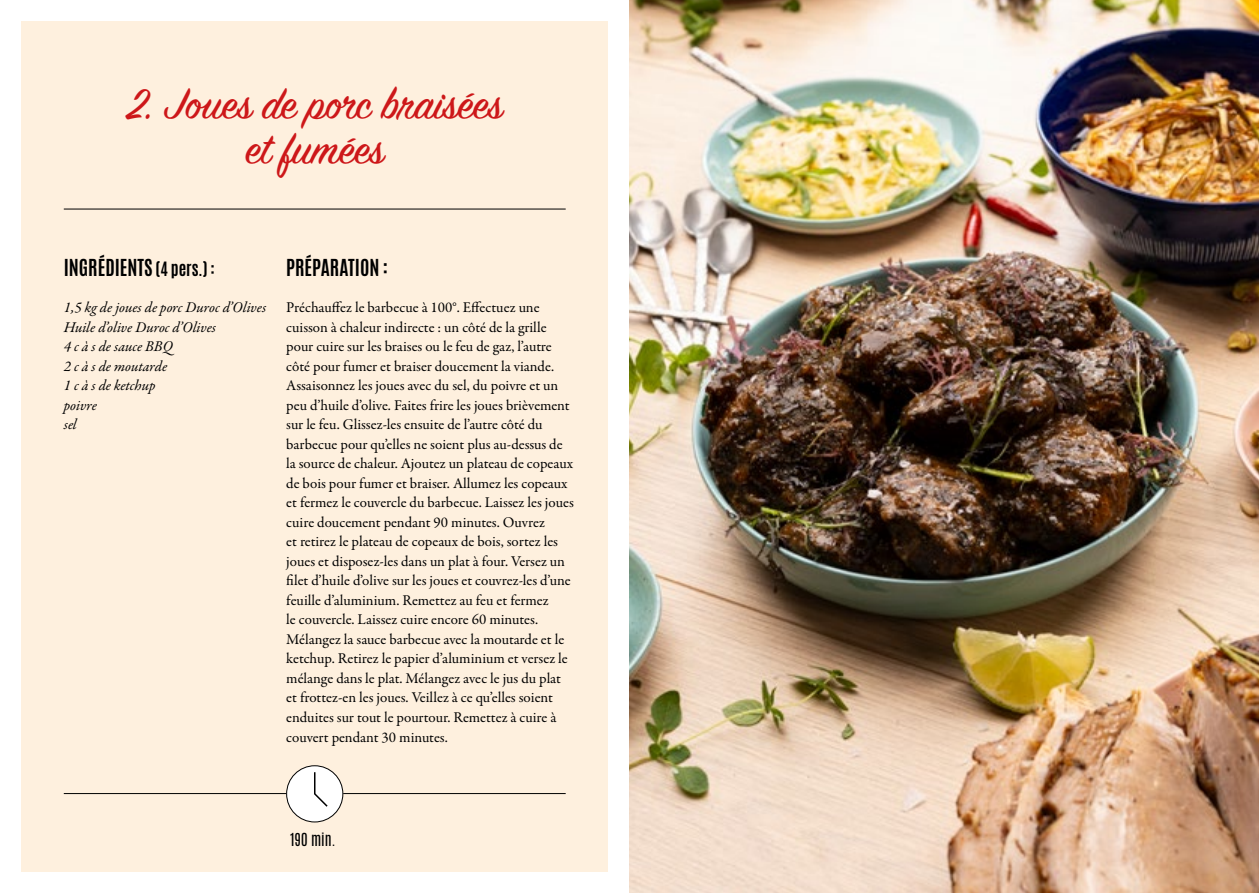
<style>
.page{position:relative;width:1259px;height:893px;background:#fff}
.page>*{position:absolute;margin:0;border:0;box-sizing:border-box;transform-origin:0 0}
.t1{font:48px/45px "Sign Painter House Script";color:#cd1719;text-align:center}
.t2{font:700 19.5px "Antonio";color:#000}
.t3{font:15px/19.5px "Garamond Premr Pro";color:#000}
.t4{font:italic 15px/19.5px "Garamond Premr Pro";color:#000}
.t5{font:15px "Antonio";color:#000}
.s1{font-size:16.5px}
</style>
<div class="page">
<img style="left:629px;top:0;width:630px;height:893px">
<div style="left:21px;top:21px;width:587px;height:851px;background:#fef0de"></div>
<hr style="left:64px;top:209px;width:502px;height:1px;background:#000">
<hr style="left:64px;top:793px;width:222px;height:1px;background:#000">
<hr style="left:343px;top:793px;width:223px;height:1px;background:#000">
<div style="left:287px;top:766px;width:56px;height:56px;background:#fff;border-radius:50%"></div>
<div style="left:286px;top:765px;width:57px;height:57px;border:1px solid #000;border-radius:50%"></div>
<svg style="left:314px;top:772px;width:14px;height:35px"></svg>
<h1 class="t1" style="left:127px;top:85px;width:377px">2. Joues de porc braisées et fumées</h1>
<h2 class="t2" style="left:64px;top:253px;width:153px">INGRÉDIENTS <span class="s1">(4 pers.) :</span></h2>
<p class="t4" style="left:64px;top:299px;width:204px">1,5 kg de joues de porc Duroc d’Olives<br>Huile d’olive Duroc d’Olives<br>4 c à s de sauce BBQ<br>2 c à s de moutarde<br>1 c à s de ketchup<br>poivre<br>sel</p>
<h2 class="t2" style="left:286px;top:253px;width:103px">PRÉPARATION :</h2>
<p class="t3" style="left:286px;top:298px;width:289px">Préchauffez le barbecue à 100°. Effectuez une cuisson à chaleur indirecte : un côté de la grille pour cuire sur les braises ou le feu de gaz, l’autre côté pour fumer et braiser doucement la viande.<br>Assaisonnez les joues avec du sel, du poivre et un peu d’huile d’olive. Faites frire les joues brièvement sur le feu. Glissez-les ensuite de l’autre côté du barbecue pour qu’elles ne soient plus au-dessus de la source de chaleur. Ajoutez un plateau de copeaux de bois pour fumer et braiser. Allumez les copeaux et fermez le couvercle du barbecue. Laissez les joues cuire doucement pendant 90 minutes. Ouvrez<br>et retirez le plateau de copeaux de bois, sortez les joues et disposez-les dans un plat à four. Versez un filet d’huile d’olive sur les joues et couvrez-les d’une feuille d’aluminium. Remettez au feu et fermez<br>le couvercle. Laissez cuire encore 60 minutes.<br>Mélangez la sauce barbecue avec la moutarde et le ketchup. Retirez le papier d’aluminium et versez le mélange dans le plat. Mélangez avec le jus du plat et frottez-en les joues. Veillez à ce qu’elles soient enduites sur tout le pourtour. Remettez à cuire à couvert pendant 30 minutes.</p>
<p class="t5" style="left:290px;top:828px;width:47px">190 min.</p>
</div>
